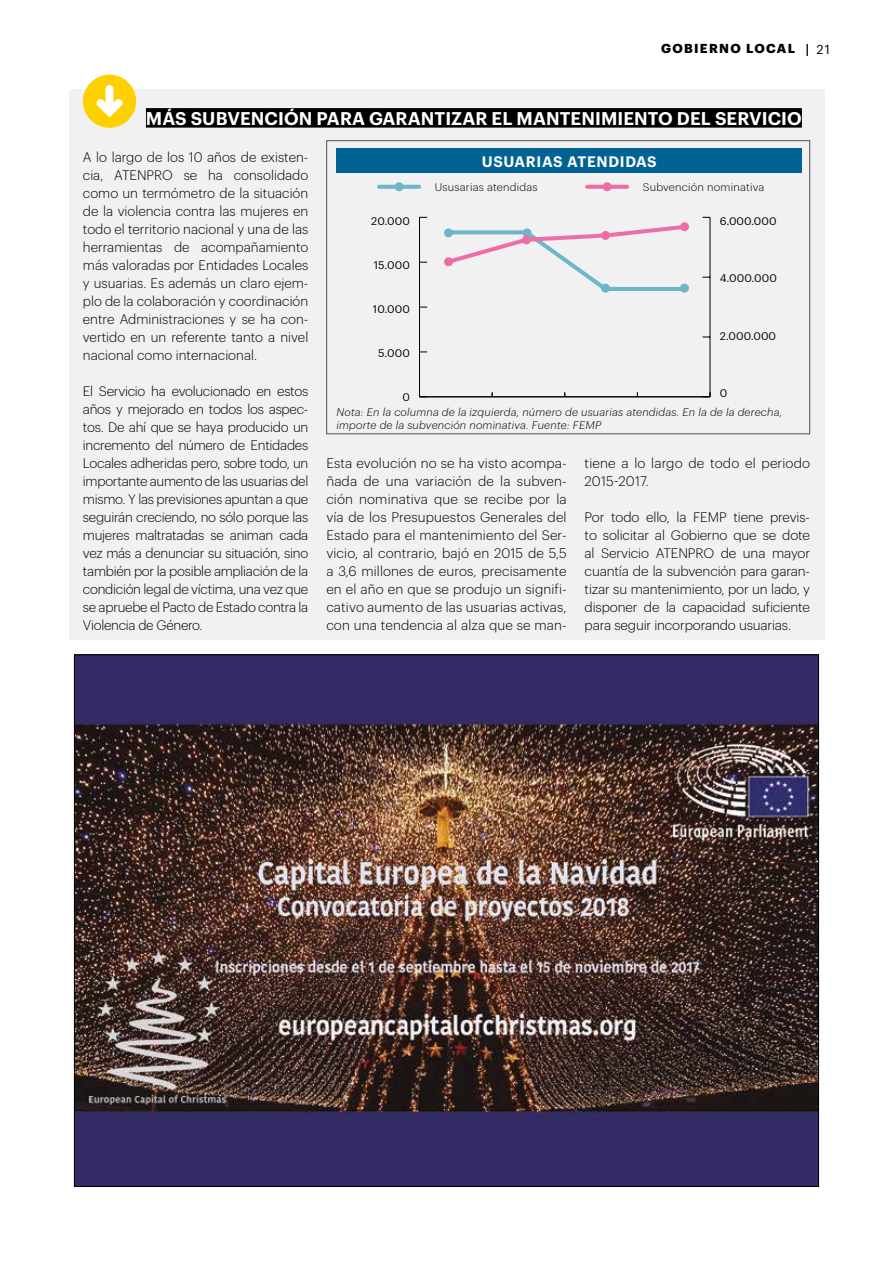
<style>
.page{position:relative;width:893px;height:1263px;background:#fff}
.page>*{position:absolute;margin:0;border:0;box-sizing:border-box;transform-origin:0 0}
.t1{font:600 18px "Graphik";letter-spacing:.005em;color:#fff}
.t2{font:600 14.85px "Graphik";letter-spacing:.045em;color:#fff}
.t3{font:300 13.5px/18px "Graphik";color:#000;text-align:justify}
.t4{font:700 12.75px "Graphik";color:#000}
.t5{font:12.75px "Graphik";color:#000}
.t6{font:italic 300 10.8px/12.9px "Graphik";letter-spacing:.02em;color:#000}
.t7{font:10.8px "Graphik";letter-spacing:.01em;color:#000}
.t8{font:300 10.8px "Graphik";letter-spacing:.02em;color:#000}
</style>
<div class="page">
<div style="left:69px;top:89px;width:756px;height:551px;background:#f1f1f1"></div>
<div style="left:146px;top:108px;width:656px;height:20px;background:#000"></div>
<img style="left:76px;top:656px;width:741px;height:529px">
<div style="left:326px;top:140px;width:484px;height:294px;border:1px solid #54504e"></div>
<hr style="left:710px;top:217px;width:1px;height:180px;background:#000">
<hr style="left:419px;top:397px;width:291px;height:1px;background:#000">
<svg style="left:702px;top:392px;width:9px;height:6px"></svg>
<hr style="left:419px;top:217px;width:1px;height:180px;background:#000">
<svg style="left:419px;top:393px;width:8px;height:5px"></svg>
<svg style="left:444px;top:225px;width:245px;height:66px"></svg>
<div style="left:444px;top:257px;width:9px;height:9px;background:#ed6ea7;border-radius:50%"></div>
<div style="left:444px;top:228px;width:9px;height:9px;background:#6db5c8;border-radius:50%"></div>
<div style="left:523px;top:228px;width:8px;height:9px;background:#6db5c8;border-radius:50%"></div>
<div style="left:601px;top:284px;width:9px;height:9px;background:#6db5c8;border-radius:50%"></div>
<div style="left:680px;top:284px;width:9px;height:9px;background:#6db5c8;border-radius:50%"></div>
<div style="left:522px;top:235px;width:9px;height:9px;background:#ed6ea7;border-radius:50%"></div>
<div style="left:601px;top:231px;width:9px;height:9px;background:#ed6ea7;border-radius:50%"></div>
<div style="left:680px;top:222px;width:9px;height:9px;background:#ed6ea7;border-radius:50%"></div>
<div style="left:336px;top:148px;width:466px;height:25px;background:#006391"></div>
<svg style="left:379px;top:185px;width:40px;height:4px"></svg>
<div style="left:395px;top:182px;width:9px;height:9px;background:#6db5c8;border-radius:50%"></div>
<svg style="left:587px;top:185px;width:40px;height:4px"></svg>
<div style="left:603px;top:182px;width:9px;height:9px;background:#ed6ea7;border-radius:50%"></div>
<div style="left:83px;top:75px;width:53px;height:53px;background:#ffd000;border-radius:50%"></div>
<svg style="left:96px;top:85px;width:27px;height:32px"></svg>
<p class="t4" style="left:661px;top:39px;width:11px">GOBIERNO</p>
<p class="t4" style="left:746px;top:39px;width:11px">LOCAL</p>
<p class="t5" style="left:806px;top:40px;width:25px">| 21</p>
<h1 class="t1" style="left:146px;top:105px;width:657px">MÁS SUBVENCIÓN PARA GARANTIZAR EL MANTENIMIENTO DEL SERVICIO</h1>
<p class="t3" style="left:83px;top:147px;width:227px">A lo largo de los 10 años de existen&shy;cia, ATENPRO se ha consolidado como un termómetro de la situación de la violencia contra las mujeres en todo el territorio nacional y una de las herramientas de acompañamiento más valoradas por Entidades Locales y usuarias. Es además un claro ejem&shy;plo de la colaboración y coordinación entre Administraciones y se ha con&shy;vertido en un referente tanto a nivel nacional como internacional.</p>
<p class="t3" style="left:83px;top:381px;width:227px">El Servicio ha evolucionado en estos años y mejorado en todos los aspec&shy;tos. De ahí que se haya producido un incremento del número de Entidades Locales adheridas pero, sobre todo, un importante aumento de las usuarias del mismo. Y las previsiones apuntan a que seguirán creciendo, no sólo porque las mujeres maltratadas se animan cada vez más a denunciar su situación, sino también por la posible ampliación de la condición legal de víctima, una vez que se apruebe el Pacto de Estado contra la Violencia de Género.</p>
<p class="t2" style="left:482px;top:150px;width:177px">USUARIAS ATENDIDAS</p>
<p class="t8" style="left:435px;top:179px;width:104px">Ususarias atendidas</p>
<p class="t8" style="left:643px;top:179px;width:123px">Subvención nominativa</p>
<p class="t7" style="left:720px;top:213px;width:58px">6.000.000</p>
<p class="t7" style="left:371px;top:213px;width:40px">20.000</p>
<p class="t7" style="left:374px;top:257px;width:38px">15.000</p>
<p class="t7" style="left:373px;top:301px;width:38px">10.000</p>
<p class="t7" style="left:378px;top:345px;width:33px">5.000</p>
<p class="t7" style="left:402px;top:389px;width:9px">0</p>
<p class="t7" style="left:720px;top:270px;width:59px">4.000.000</p>
<p class="t7" style="left:720px;top:328px;width:58px">2.000.000</p>
<p class="t7" style="left:720px;top:385px;width:9px">0</p>
<p class="t6" style="left:336px;top:405px;width:447px">Nota: En la columna de la izquierda, número de usuarias atendidas. En la de la derecha, importe de la subvención nominativa. Fuente: FEMP</p>
<p class="t3" style="left:326px;top:453px;width:242px">Esta evolución no se ha visto acompa&shy;ñada de una variación de la subven&shy;ción nominativa que se recibe por la vía de los Presupuestos Generales del Estado para el mantenimiento del Ser&shy;vicio, al contrario, bajó en 2015 de 5,5 a 3,6 millones de euros, precisamente en el año en que se produjo un signifi&shy;cativo aumento de las usuarias activas, con una tendencia al alza que se man-</p>
<p class="t3" style="left:585px;top:453px;width:227px">tiene a lo largo de todo el periodo<br>2015-2017.</p>
<p class="t3" style="left:585px;top:507px;width:227px">Por todo ello, la FEMP tiene previs&shy;to solicitar al Gobierno que se dote al Servicio ATENPRO de una mayor cuantía de la subvención para garan&shy;tizar su mantenimiento, por un lado, y disponer de la capacidad suficiente para seguir incorporando usuarias.</p>
</div>
